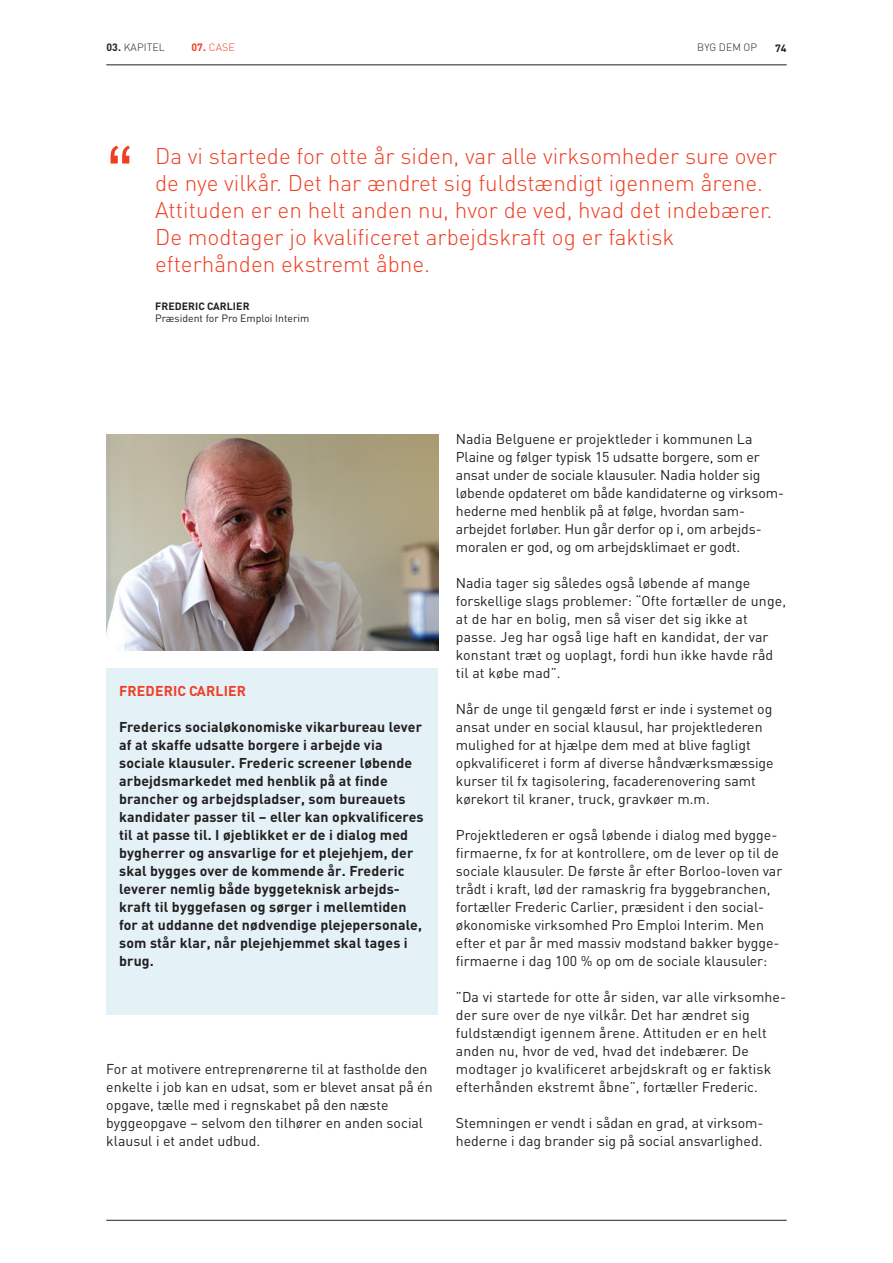
<style>
.page{position:relative;width:893px;height:1263px;background:#fff}
.page>*{position:absolute;margin:0;border:0;box-sizing:border-box;transform-origin:0 0}
.t1{font:300 22.5px/27px "DIN";color:#ef3e22}
.t2{font:14.1px/18px "DIN";color:#231f20}
.t3{font:700 14.1px/18px "DIN";letter-spacing:.01em;color:#231f20}
.t4{font:700 14.1px "DIN";letter-spacing:.01em;color:#ef3e22}
.t5{font:10.5px "DIN";color:#231f20}
.t6{font:300 10.5px "DIN";letter-spacing:.01em;color:#231f20}
.t7{font:700 10.5px "DIN";letter-spacing:.01em;color:#231f20}
.t8{font:300 10.5px "DIN";color:#ef3e22}
.s1{font-weight:700}
</style>
<div class="page">
<hr style="left:106px;top:65px;width:681px;height:1px;background:#231f20">
<hr style="left:106px;top:1220px;width:681px;height:1px;background:#231f20">
<div style="left:106px;top:669px;width:332px;height:346px;background:#e4f2f7"></div>
<img style="left:107px;top:434px;width:331px;height:217px">
<svg style="left:111px;top:146px;width:19px;height:17px"></svg>
<p class="t6" style="left:106px;top:41px;width:60px"><span class="s1">03.</span> KAPITEL</p>
<p class="t8" style="left:191px;top:41px;width:45px"><span class="s1">07.</span> CASE</p>
<p class="t6" style="left:697px;top:41px;width:61px">BYG DEM OP</p>
<p class="t7" style="left:775px;top:41px;width:13px">74</p>
<p class="t1" style="left:155px;top:142px;width:623px">Da vi startede for otte år siden, var alle virksomheder sure over de nye vilkår. Det har ændret sig fuldstændigt igennem årene.<br>Attituden er en helt anden nu, hvor de ved, hvad det indebærer.<br>De modtager jo kvalificeret arbejdskraft og er faktisk efterhånden ekstremt åbne.</p>
<p class="t7" style="left:155px;top:299px;width:96px">FREDERIC CARLIER</p>
<p class="t5" style="left:155px;top:312px;width:156px">Præsident for Pro Emploi Interim</p>
<p class="t4" style="left:119px;top:682px;width:128px">FREDERIC CARLIER</p>
<p class="t3" style="left:119px;top:717px;width:306px">Frederics socialøkonomiske vikarbureau lever af at skaffe udsatte borgere i arbejde via sociale klausuler. Frederic screener løbende arbejdsmarkedet med henblik på at finde brancher og arbejdspladser, som bureauets kandidater passer til – eller kan opkvalificeres til at passe til. I øjeblikket er de i dialog med bygherrer og ansvarlige for et plejehjem, der skal bygges over de kommende år. Frederic leverer nemlig både byggeteknisk arbejds&shy;kraft til byggefasen og sørger i mellemtiden for at uddanne det nødvendige plejepersonale, som står klar, når plejehjemmet skal tages i brug.</p>
<p class="t2" style="left:106px;top:1060px;width:328px">For at motivere entreprenørerne til at fastholde den enkelte i job kan en udsat, som er blevet ansat på én opgave, tælle med i regnskabet på den næste byggeopgave – selvom den tilhører en anden social klausul i et andet udbud.</p>
<p class="t2" style="left:456px;top:430px;width:330px">Nadia Belguene er projektleder i kommunen La Plaine og følger typisk 15 udsatte borgere, som er ansat under de sociale klausuler. Nadia holder sig løbende opdateret om både kandidaterne og virksom&shy;hederne med henblik på at følge, hvordan sam&shy;arbejdet forløber. Hun går derfor op i, om arbejds&shy;moralen er god, og om arbejdsklimaet er godt.</p>
<p class="t2" style="left:456px;top:574px;width:332px">Nadia tager sig således også løbende af mange forskellige slags problemer: “Ofte fortæller de unge, at de har en bolig, men så viser det sig ikke at passe. Jeg har også lige haft en kandidat, der var konstant træt og uoplagt, fordi hun ikke havde råd til at købe mad”.</p>
<p class="t2" style="left:456px;top:700px;width:319px">Når de unge til gengæld først er inde i systemet og ansat under en social klausul, har projektlederen mulighed for at hjælpe dem med at blive fagligt opkvalificeret i form af diverse håndværksmæssige kurser til fx tagisolering, facaderenovering samt kørekort til kraner, truck, gravkøer m.m.</p>
<p class="t2" style="left:456px;top:826px;width:328px">Projektlederen er også løbende i dialog med bygge&shy;firmaerne, fx for at kontrollere, om de lever op til de sociale klausuler. De første år efter Borloo-loven var trådt i kraft, lød der ramaskrig fra byggebranchen, fortæller Frederic Carlier, præsident i den social&shy;økonomiske virksomhed Pro Emploi Interim. Men efter et par år med massiv modstand bakker bygge&shy;firmaerne i dag 100 % op om de sociale klausuler:</p>
<p class="t2" style="left:456px;top:988px;width:332px">”Da vi startede for otte år siden, var alle virksomhe&shy;der sure over de nye vilkår. Det har ændret sig fuldstændigt igennem årene. Attituden er en helt anden nu, hvor de ved, hvad det indebærer. De modtager jo kvalificeret arbejdskraft og er faktisk efterhånden ekstremt åbne”, fortæller Frederic.</p>
<p class="t2" style="left:456px;top:1114px;width:308px">Stemningen er vendt i sådan en grad, at virksom&shy;hederne i dag brander sig på social ansvarlighed.</p>
</div>
